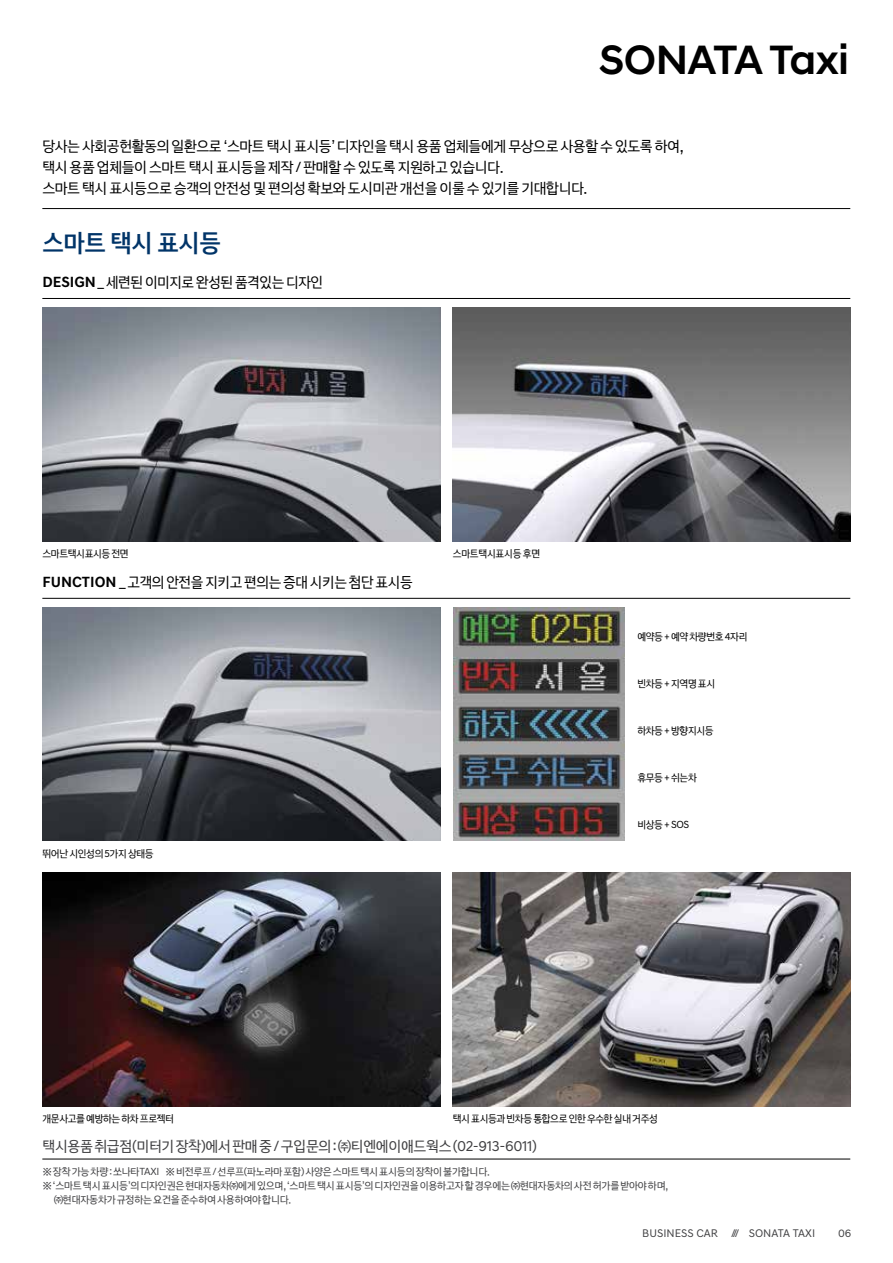
<style>
.page{position:relative;width:893px;height:1263px;background:#fff}
.page>*{position:absolute;margin:0;border:0;box-sizing:border-box;transform-origin:0 0}
.t1{font:500 41.7px "Hyundai Sans Head";color:#000}
.t2{font:25.5px "Hyundai Sans Text KROTF Medium";letter-spacing:-.02em;color:#003468}
.t3{font:15px/21px "Hyundai Sans Text KROTF Regular";letter-spacing:-.03em;color:#000}
.t4{font:15px "Hyundai Sans Text KROTF Regular";letter-spacing:-.025em;color:#404042}
.t5{font:11.25px "Hyundai Sans Text KROTF Regular";color:#404042}
.t6{font:10.5px "Hyundai Sans Text KROTF Regular";letter-spacing:-.025em;color:#404042}
.t7{font:10.5px "Hyundai Sans Text KROTF Regular";letter-spacing:-.04em;color:#000}
.s1{font-family:"Hyundai Sans Text KROTF Bold"}
</style>
<div class="page">
<img style="left:43px;top:607px;width:397px;height:234px">
<img style="left:453px;top:607px;width:172px;height:234px">
<img style="left:453px;top:872px;width:397px;height:234px">
<img style="left:43px;top:872px;width:397px;height:234px">
<hr style="left:42px;top:298px;width:808px;height:1px;background:#000">
<hr style="left:42px;top:598px;width:808px;height:1px;background:#000">
<hr style="left:42px;top:208px;width:808px;height:1px;background:#000">
<img style="left:42px;top:307px;width:398px;height:234px">
<img style="left:453px;top:307px;width:397px;height:234px">
<hr style="left:42px;top:1159px;width:808px;height:1px;background:#000">
<h1 class="t1" style="left:599px;top:35px;width:251px">SONATA Taxi</h1>
<p class="t3" style="left:42px;top:135px;width:643px">당사는 사회공헌활동의 일환으로 ‘스마트 택시 표시등’ 디자인을 택시 용품 업체들에게 무상으로 사용할 수 있도록 하여, 택시 용품 업체들이 스마트 택시 표시등을 제작 / 판매할 수 있도록 지원하고 있습니다.<br>스마트 택시 표시등으로 승객의 안전성 및 편의성 확보와 도시미관 개선을 이룰 수 있기를 기대합니다.</p>
<h2 class="t2" style="left:43px;top:227px;width:180px">스마트 택시 표시등</h2>
<p class="t3" style="left:43px;top:271px;width:282px"><span class="s1">DESIGN</span> _ 세련된 이미지로 완성된 품격있는 디자인</p>
<p class="t7" style="left:43px;top:547px;width:88px">스마트택시표시등 전면</p>
<p class="t7" style="left:453px;top:547px;width:89px">스마트택시표시등 후면</p>
<p class="t3" style="left:43px;top:571px;width:372px"><span class="s1">FUNCTION</span> _ 고객의 안전을 지키고 편의는 증대 시키는 첨단 표시등</p>
<p class="t7" style="left:43px;top:847px;width:113px">뛰어난 시인성의 5가지 상태등</p>
<p class="t7" style="left:637px;top:630px;width:112px">예약등 + 예약 차량번호 4자리</p>
<p class="t7" style="left:637px;top:677px;width:79px">빈차등 + 지역명 표시</p>
<p class="t7" style="left:637px;top:724px;width:78px">하차등 + 방향지시등</p>
<p class="t7" style="left:637px;top:771px;width:61px">휴무등 + 쉬는차</p>
<p class="t7" style="left:637px;top:818px;width:53px">비상등 + SOS</p>
<p class="t7" style="left:43px;top:1112px;width:133px">개문사고를 예방하는 하차 프로젝터</p>
<p class="t7" style="left:453px;top:1112px;width:207px">택시 표시등과 빈차등 통합으로 인한 우수한 실내 거주성</p>
<p class="t4" style="left:43px;top:1136px;width:496px">택시용품 취급점(미터기 장착)에서 판매 중 / 구입문의 : ㈜티엔에이애드웍스 (02-913-6011)</p>
<p class="t6" style="left:42px;top:1165px;width:449px">※ 장착 가능 차량 : 쏘나타TAXI ※ 비전루프 / 선루프(파노라마 포함) 사양은 스마트 택시 표시등의 장착이 불가합니다.</p>
<p class="t6" style="left:42px;top:1179px;width:627px">※ ‘스마트 택시 표시등’의 디자인권은 현대자동차㈜에게 있으며, ‘스마트 택시 표시등’의 디자인권을 이용하고자 할 경우에는 ㈜현대자동차의 사전 허가를 받아야 하며,</p>
<p class="t6" style="left:54px;top:1193px;width:239px">㈜현대자동차가 규정하는 요건을 준수하여 사용하여야 합니다.</p>
<p class="t5" style="left:642px;top:1226px;width:174px">BUSINESS CAR /// SONATA TAXI</p>
<p class="t5" style="left:838px;top:1226px;width:15px">06</p>
</div>
